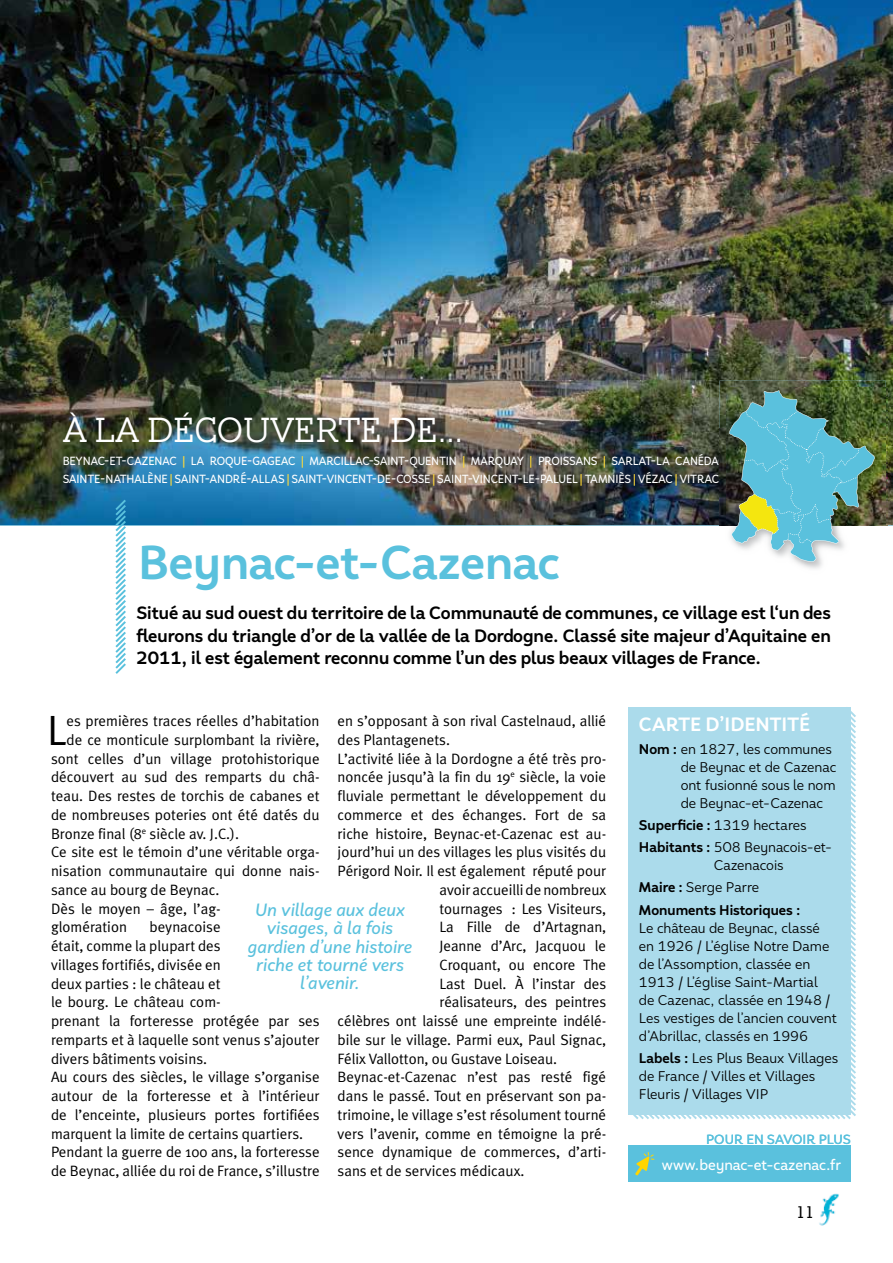
<style>
.page{position:relative;width:893px;height:1263px;background:#fff}
.page>*{position:absolute;margin:0;border:0;box-sizing:border-box;transform-origin:0 0}
.t1{font:700 48px "Faible";color:#5ac1dd}
.t2{font:42.3px "Meta Plus Normal";color:#000}
.t3{font:300 36px "AW Conqueror Slab";letter-spacing:-.02em;color:#fff}
.t4{font:700 19.5px "Faible";letter-spacing:-.015em;color:#fff}
.t5{font:700 18px/22.5px "Faible";color:#000;text-align:justify}
.t6{font:italic 500 18px/18.3px "Faible";color:#5ac1dd;text-align:center}
.t7{font:500 16.5px "Stymie BT";color:#000}
.t8{font:15px/18.8px "Meta Plus Normal";color:#000}
.t9{font:500 15px "Faible";color:#fff}
.t10{font:14.25px/18px "Faible";color:#000}
.t11{font:700 14.25px/22.2px "Faible";color:#000}
.t12{font:500 13.5px "Faible";letter-spacing:-.005em;color:#5ac1dd}
.t13{font:500 12px/18px "Faible";letter-spacing:-.02em;color:#fff;scale:.92 1}
.s1{color:#ffd93a}
.s2{font-weight:700}
.s3{font-weight:400}
</style>
<div class="page">
<img style="left:819px;top:1193px;width:20px;height:33px">
<div style="left:628px;top:707px;width:228px;height:412px;background:#abdbeb"></div>
<div style="left:628px;top:1145px;width:223px;height:37px;background:#5ac1dd"></div>
<svg style="left:635px;top:1152px;width:20px;height:23px"></svg>
<img style="left:0;top:0;width:893px;height:525px">
<img style="left:885px;top:387px;width:3px;height:138px">
<img style="left:719px;top:429px;width:7px;height:97px">
<img style="left:719px;top:381px;width:166px;height:48px">
<img style="left:726px;top:387px;width:159px;height:182px">
<svg style="left:729px;top:390px;width:146px;height:172px;background:#71aaa6"></svg>
<svg style="left:115px;top:500px;width:11px;height:174px"></svg>
<h3 class="t3" style="left:63px;top:411px;width:402px">À LA DÉCOUVERTE DE...</h3>
<p class="t13" style="left:63px;top:451px;width:715px">BEYNAC-ET-CAZENAC <span class="s1">|</span> LA ROQUE-GAGEAC <span class="s1">|</span> MARCILLAC-SAINT-QUENTIN <span class="s1">|</span> MARQUAY <span class="s1">|</span> PROISSANS <span class="s1">|</span> SARLAT-LA CANÉDA<br>SAINTE-NATHALÈNE <span class="s1">|</span> SAINT-ANDRÉ-ALLAS <span class="s1">|</span> SAINT-VINCENT-DE-COSSE <span class="s1">|</span> SAINT-VINCENT-LE-PALUEL <span class="s1">|</span> TAMNIÈS <span class="s1">|</span> VÉZAC <span class="s1">|</span> VITRAC</p>
<h1 class="t1" style="left:138px;top:530px;width:423px">Beynac-et-Cazenac</h1>
<p class="t5" style="left:136px;top:602px;width:696px">Situé au sud ouest du territoire de la Communauté de communes, ce village est l‘un des fleurons du triangle d’or de la vallée de la Dordogne. Classé site majeur d’Aquitaine en 2011, il est également reconnu comme l’un des plus beaux villages de France.</p>
<h2 class="t2" style="left:47px;top:706px;width:21px">L</h2>
<p class="t8" style="left:67px;top:711px;width:255px">es premières traces réelles d’habitation</p>
<p class="t8" style="left:338px;top:711px;width:270px">en s’opposant à son rival Castelnaud, allié</p>
<p class="t8" style="left:338px;top:730px;width:114px">des Plantagenets.</p>
<p class="t8" style="left:338px;top:749px;width:270px">L’activité liée à la Dordogne a été très pro-</p>
<p class="t8" style="left:338px;top:768px;width:270px">noncée jusqu’à la fin du 19<sup>e</sup> siècle, la voie</p>
<p class="t8" style="left:338px;top:786px;width:270px">fluviale permettant le développement du</p>
<p class="t8" style="left:338px;top:805px;width:270px">commerce et des échanges. Fort de sa</p>
<p class="t8" style="left:338px;top:824px;width:270px">riche histoire, Beynac-et-Cazenac est au-</p>
<p class="t8" style="left:338px;top:843px;width:270px">jourd’hui un des villages les plus visités du</p>
<p class="t8" style="left:338px;top:861px;width:270px">Périgord Noir. Il est également réputé pour</p>
<p class="t8" style="left:439px;top:880px;width:168px">avoir accueilli de nombreux</p>
<p class="t8" style="left:439px;top:899px;width:168px">tournages : Les Visiteurs,</p>
<p class="t8" style="left:439px;top:918px;width:168px">La Fille de d’Artagnan,</p>
<p class="t8" style="left:439px;top:936px;width:168px">Jeanne d’Arc, Jacquou le</p>
<p class="t8" style="left:439px;top:955px;width:168px">Croquant, ou encore The</p>
<p class="t8" style="left:439px;top:974px;width:168px">Last Duel. À l’instar des</p>
<p class="t8" style="left:439px;top:993px;width:168px">réalisateurs, des peintres</p>
<p class="t8" style="left:338px;top:1011px;width:270px">célèbres ont laissé une empreinte indélé-</p>
<p class="t8" style="left:338px;top:1030px;width:270px">bile sur le village. Parmi eux, Paul Signac,</p>
<p class="t8" style="left:338px;top:1049px;width:221px">Félix Vallotton, ou Gustave Loiseau.</p>
<p class="t8" style="left:338px;top:1068px;width:270px">Beynac-et-Cazenac n’est pas resté figé</p>
<p class="t8" style="left:338px;top:1086px;width:270px">dans le passé. Tout en préservant son pa-</p>
<p class="t8" style="left:338px;top:1105px;width:270px">trimoine, le village s’est résolument tourné</p>
<p class="t8" style="left:338px;top:1124px;width:270px">vers l’avenir, comme en témoigne la pré-</p>
<p class="t8" style="left:338px;top:1143px;width:270px">sence dynamique de commerces, d’arti-</p>
<p class="t8" style="left:338px;top:1161px;width:188px">sans et de services médicaux.</p>
<p class="t8" style="left:67px;top:730px;width:255px">de ce monticule surplombant la rivière,</p>
<p class="t8" style="left:51px;top:749px;width:270px">sont celles d’un village protohistorique</p>
<p class="t8" style="left:51px;top:768px;width:270px">découvert au sud des remparts du châ-</p>
<p class="t8" style="left:51px;top:786px;width:270px">teau. Des restes de torchis de cabanes et</p>
<p class="t8" style="left:51px;top:805px;width:270px">de nombreuses poteries ont été datés du</p>
<p class="t8" style="left:51px;top:824px;width:190px">Bronze final (8<sup>e</sup> siècle av. J.C.).</p>
<p class="t8" style="left:51px;top:843px;width:270px">Ce site est le témoin d’une véritable orga-</p>
<p class="t8" style="left:51px;top:861px;width:270px">nisation communautaire qui donne nais-</p>
<p class="t8" style="left:51px;top:880px;width:170px">sance au bourg de Beynac.</p>
<p class="t8" style="left:51px;top:899px;width:171px">Dès le moyen – âge, l’ag-</p>
<p class="t8" style="left:51px;top:918px;width:78px">glomération</p>
<p class="t6" style="left:248px;top:901px;width:166px">Un village aux deux visages, à la fois gardien d’une histoire riche et tourné vers l’avenir.</p>
<p class="t8" style="left:51px;top:918px;width:270px;text-indent:99px">beynacoise<br>était, comme la plupart des<br>villages fortifiés, divisée en<br>deux parties : le château et<br>le bourg. Le château com-<br>prenant la forteresse protégée par ses remparts et à laquelle sont venus s’ajouter divers bâtiments voisins.<br>Au cours des siècles, le village s’organise autour de la forteresse et à l’intérieur de l’enceinte, plusieurs portes fortifiées marquent la limite de certains quartiers.<br>Pendant la guerre de 100 ans, la forteresse de Beynac, alliée du roi de France, s’illustre</p>
<h3 class="t4" style="left:639px;top:711px;width:173px">CARTE D’IDENTITÉ</h3>
<p class="t10" style="left:681px;top:740px;width:157px;text-indent:-42px"><span class="s2">Nom :</span> en 1827, les communes de Beynac et de Cazenac ont fusionné sous le nom de Beynac-et-Cazenac</p>
<p class="t10" style="left:639px;top:814px;width:195px;line-height:22.2px"><span class="s2">Superficie :</span> 1319 hectares<br><span class="s2">Habitants :</span> 508 Beynacois-et-</p>
<p class="t11" style="left:639px;top:854px;width:163px;text-indent:75px"><span class="s3">Cazenacois<br></span>Maire : <span class="s3">Serge Parre<br></span>Monuments Historiques :</p>
<p class="t10" style="left:639px;top:919px;width:199px">Le château de Beynac, classé en 1926 / L’église Notre Dame de l’Assomption, classée en<br>1913 / L’église Saint-Martial de Cazenac, classée en 1948 /<br>Les vestiges de l’ancien couvent d’Abrillac, classés en 1996</p>
<p class="t10" style="left:639px;top:1049px;width:201px"><span class="s2">Labels :</span> Les Plus Beaux Villages de France / Villes et Villages<br>Fleuris / Villages VIP</p>
<p class="t12" style="left:706px;top:1131px;width:146px">POUR EN SAVOIR PLUS</p>
<p class="t9" style="left:662px;top:1155px;width:181px">www.beynac-et-cazenac.fr</p>
<p class="t9" style="left:662px;top:1155px;width:117px">crddordogne.com</p>
<p class="t7" style="left:796px;top:1202px;width:20px">11</p>
</div>
